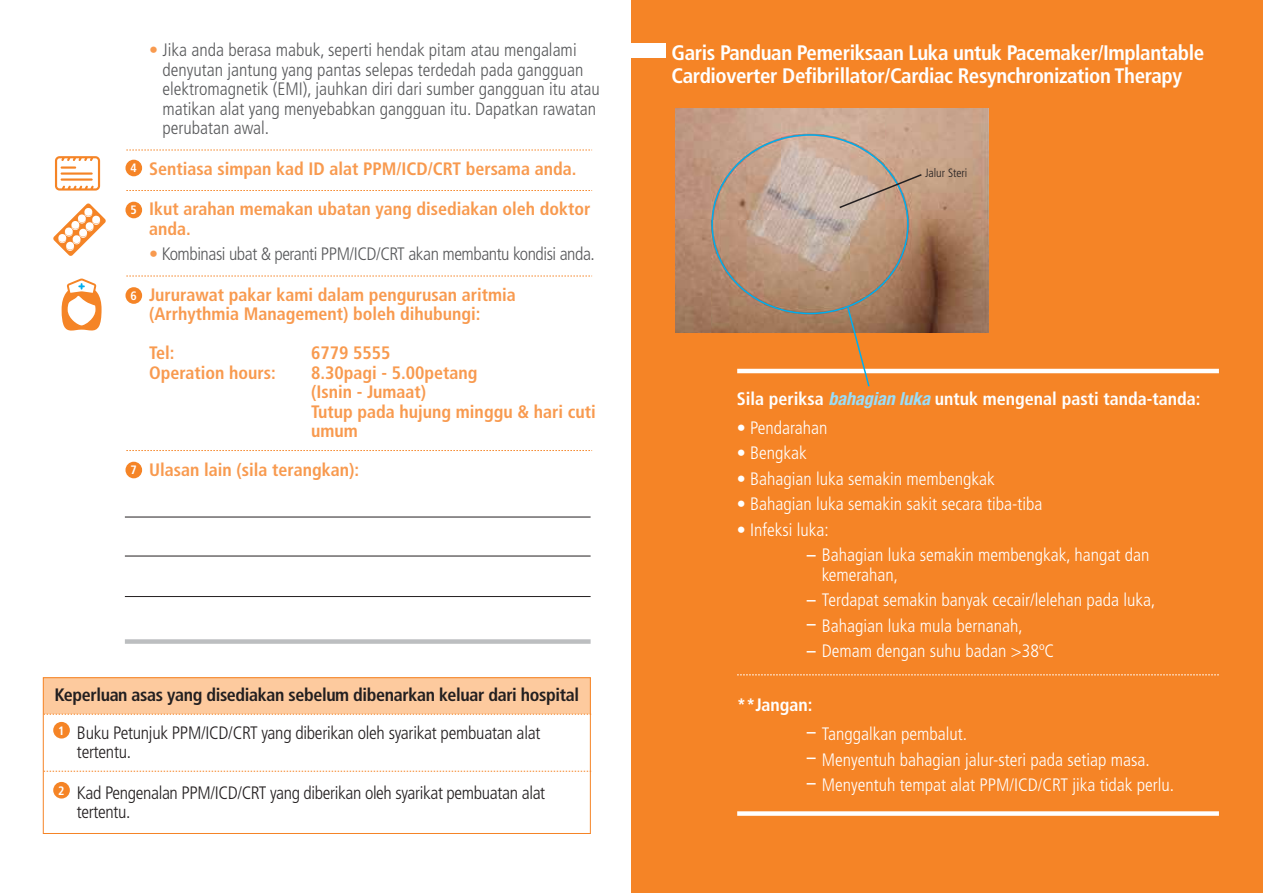
<style>
.page{position:relative;width:1263px;height:893px;background:#fff}
.page>*{position:absolute;margin:0;border:0;box-sizing:border-box;transform-origin:0 0}
.t1{font:700 condensed 21px/22.5px "Frutiger";letter-spacing:-.02em;color:#fff}
.t2{font:300 condensed 18px/25.5px "Frutiger LT Std";color:#fff}
.t3{font:700 condensed 18px/19.5px "Frutiger";color:#f89a4f}
.t4{font:300 condensed 18px/19.5px "Frutiger LT Std";color:#58595b}
.t5{font:300 condensed 18px/19.5px "Frutiger LT Std";letter-spacing:-.02em;color:#231f20}
.t6{font:700 condensed 18px "Frutiger";color:#fff}
.t7{font:700 condensed 18px "Frutiger";letter-spacing:-.02em;color:#231f20}
.t8{font:300 condensed 18px "Frutiger LT Std";letter-spacing:-.025em;color:#58595b}
.t9{font:700 condensed 12.15px "Frutiger";color:#fff}
.t10{font:300 condensed 12px "Frutiger";color:#231f20}
.s1{color:#f89a4f}
.s2{font-family:"Helvetica Neue LT Std";font-style:italic;color:#99def9}
</style>
<div class="page">
<div style="left:631px;top:0;width:632px;height:893px;background:#f58426"></div>
<hr style="left:737px;top:369px;width:482px;height:4px;background:#fff">
<div style="left:737px;top:811px;width:482px;height:5px;background:#fff"></div>
<svg style="left:737px;top:674px;width:482px;height:1px"></svg>
<img style="left:675px;top:108px;width:314px;height:224px">
<div style="left:630px;top:43px;width:36px;height:15px;background:#fff"></div>
<svg style="left:807px;top:757px;width:9px;height:2px"></svg>
<div style="left:43px;top:678px;width:547px;height:36px;background:#fdca9e"></div>
<svg style="left:45px;top:771px;width:544px;height:1px"></svg>
<div style="left:43px;top:677px;width:548px;height:157px;border:1px solid #f58426"></div>
<svg style="left:44px;top:714px;width:547px;height:1px"></svg>
<div style="left:53px;top:722px;width:17px;height:16px;background:#f58426;border-radius:50%"></div>
<div style="left:53px;top:782px;width:17px;height:16px;background:#f58426;border-radius:50%"></div>
<div style="left:125px;top:160px;width:17px;height:16px;background:#f58426;border-radius:50%"></div>
<svg style="left:126px;top:190px;width:466px;height:1px"></svg>
<svg style="left:126px;top:150px;width:466px;height:1px"></svg>
<div style="left:125px;top:202px;width:17px;height:16px;background:#f58426;border-radius:50%"></div>
<svg style="left:126px;top:276px;width:466px;height:1px"></svg>
<div style="left:125px;top:287px;width:17px;height:17px;background:#f58426;border-radius:50%"></div>
<svg style="left:126px;top:450px;width:466px;height:1px"></svg>
<div style="left:125px;top:462px;width:17px;height:16px;background:#f58426;border-radius:50%"></div>
<hr style="left:125px;top:517px;width:466px;height:1px;background:#231f20">
<div style="left:125px;top:639px;width:466px;height:5px;background:#bcbec0"></div>
<hr style="left:125px;top:596px;width:466px;height:1px;background:#231f20">
<hr style="left:125px;top:556px;width:466px;height:1px;background:#231f20">
<svg style="left:55px;top:156px;width:45px;height:35px"></svg>
<hr style="left:61px;top:166px;width:15px;height:3px;background:#f58426">
<hr style="left:61px;top:172px;width:32px;height:3px;background:#f58426">
<hr style="left:61px;top:178px;width:32px;height:3px;background:#f58426">
<svg style="left:53px;top:203px;width:53px;height:53px"></svg>
<svg style="left:62px;top:279px;width:40px;height:52px"></svg>
<svg style="left:838px;top:173px;width:85px;height:36px;background:#bda390"></svg>
<svg style="left:846px;top:306px;width:25px;height:81px"></svg>
<p class="t9" style="left:131px;top:161px;width:8px">4</p>
<p class="t9" style="left:131px;top:203px;width:8px">5</p>
<p class="t9" style="left:131px;top:288px;width:8px">6</p>
<p class="t9" style="left:131px;top:463px;width:8px">7</p>
<p class="t4" style="left:163px;top:41px;width:439px;text-indent:-14px"><span class="s1">•</span> Jika anda berasa mabuk, seperti hendak pitam atau mengalami denyutan jantung yang pantas selepas terdedah pada gangguan elektromagnetik (EMI), jauhkan diri dari sumber gangguan itu atau matikan alat yang menyebabkan gangguan itu. Dapatkan rawatan perubatan awal.</p>
<p class="t3" style="left:149px;top:159px;width:429px">Sentiasa simpan kad ID alat PPM/ICD/CRT bersama anda.</p>
<p class="t3" style="left:149px;top:199px;width:443px">Ikut arahan memakan ubatan yang disediakan oleh doktor anda.</p>
<p class="t8" style="left:149px;top:244px;width:447px"><span class="s1">•</span> Kombinasi ubat &amp; peranti PPM/ICD/CRT akan membantu kondisi anda.</p>
<p class="t3" style="left:149px;top:285px;width:368px">Jururawat pakar kami dalam pengurusan aritmia (Arrhythmia Management) boleh dihubungi:</p>
<p class="t3" style="left:149px;top:343px;width:27px">Tel:</p>
<p class="t3" style="left:311px;top:343px;width:81px">6779 5555</p>
<p class="t3" style="left:149px;top:363px;width:128px">Operation hours:</p>
<p class="t3" style="left:311px;top:363px;width:286px">8.30pagi - 5.00petang<br>(Isnin - Jumaat)<br>Tutup pada hujung minggu &amp; hari cuti umum</p>
<p class="t3" style="left:149px;top:460px;width:211px">Ulasan lain (sila terangkan):</p>
<p class="t7" style="left:54px;top:684px;width:526px">Keperluan asas yang disediakan sebelum dibenarkan keluar dari hospital</p>
<p class="t5" style="left:77px;top:723px;width:465px">Buku Petunjuk PPM/ICD/CRT yang diberikan oleh syarikat pembuatan alat tertentu.</p>
<p class="t5" style="left:77px;top:783px;width:470px">Kad Pengenalan PPM/ICD/CRT yang diberikan oleh syarikat pembuatan alat tertentu.</p>
<p class="t9" style="left:58px;top:723px;width:8px">1</p>
<p class="t9" style="left:58px;top:783px;width:8px">2</p>
<p class="t1" style="left:672px;top:42px;width:534px">Garis Panduan Pemeriksaan Luka untuk Pacemaker/Implantable<br>Cardioverter Defibrillator/Cardiac Resynchronization Therapy</p>
<p class="t10" style="left:925px;top:166px;width:44px">Jalur Steri</p>
<p class="t6" style="left:737px;top:388px;width:465px">Sila periksa <span class="s2">bahagian luka</span> untuk mengenal pasti tanda-tanda:</p>
<p class="t2" style="left:737px;top:415px;width:92px">• Pendarahan</p>
<p class="t2" style="left:737px;top:441px;width:71px">• Bengkak</p>
<p class="t2" style="left:737px;top:466px;width:259px">• Bahagian luka semakin membengkak</p>
<p class="t2" style="left:737px;top:492px;width:307px">• Bahagian luka semakin sakit secara tiba-tiba</p>
<p class="t2" style="left:822px;top:517px;width:329px;text-indent:-85px">• Infeksi luka:<br>Bahagian luka semakin membengkak, hangat dan</p>
<p class="t2" style="left:822px;top:562px;width:335px">kemerahan,<br>Terdapat semakin banyak cecair/lelehan pada luka,<br>Bahagian luka mula bernanah,<br>Demam dengan suhu badan &gt;38ºC</p>
<p class="t6" style="left:737px;top:695px;width:77px">**Jangan:</p>
<p class="t2" style="left:822px;top:721px;width:354px">Tanggalkan pembalut.<br>Menyentuh bahagian jalur-steri pada setiap masa.<br>Menyentuh tempat alat PPM/ICD/CRT jika tidak perlu.</p>
</div>
